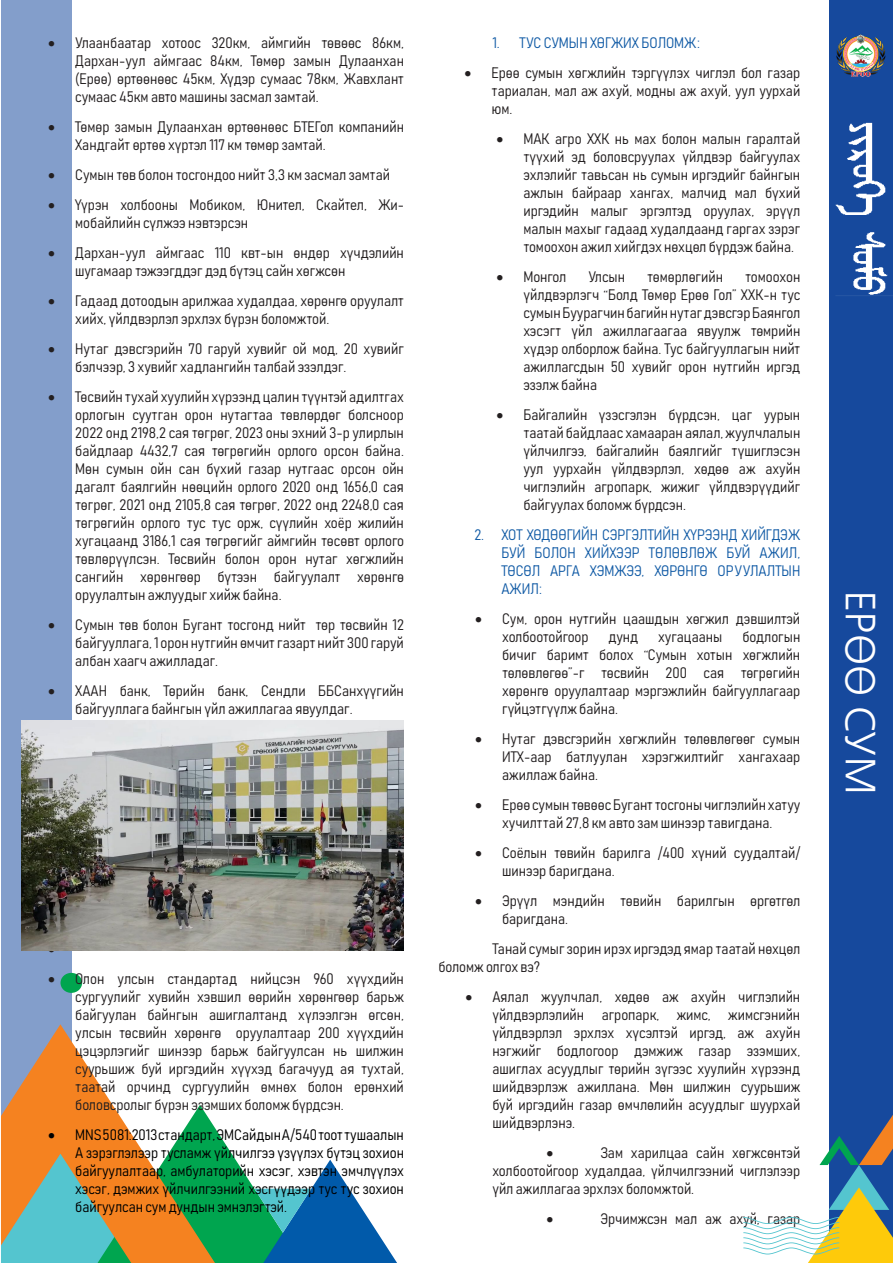
<style>
.page{position:relative;width:893px;height:1263px;background:#fff}
.page>*{position:absolute;margin:0;border:0;box-sizing:border-box;transform-origin:0 0}
.t1{font:42px "GEEKS Free Set";color:#fff}
.No_Spacing{font:15px/18px "Bahnschrift";color:#231f20;text-align:justify}
.t2{font:15px/18px "Bahnschrift";color:#000;text-align:justify}
.t3{font:15px/18px "Bahnschrift";color:#135ca6;text-align:justify}
.t4{font:15px "Symbol";color:#231f20}
</style>
<div class="page">
<div style="left:829px;top:0;width:64px;height:1263px;background:#16499d"></div>
<img style="left:836px;top:34px;width:50px;height:43px">
<div style="left:1px;top:0;width:70px;height:1263px;background:#839ecb"></div>
<svg style="left:8px;top:1024px;width:105px;height:81px"></svg>
<div style="left:61px;top:973px;width:21px;height:20px;background:#00a54f;border-radius:50%"></div>
<svg style="left:743px;top:1115px;width:150px;height:148px"></svg>
<img style="left:835px;top:122px;width:58px;height:174px">
<img style="left:21px;top:721px;width:383px;height:229px">
<svg style="left:1px;top:1105px;width:396px;height:158px"></svg>
<p class="No_Spacing" style="left:75px;top:33px;width:330px;text-indent:-27px">• Улаанбаатар хотоос 320км, аймгийн төвөөс 86км, Дархан-уул аймгаас 84км, Төмөр замын Дулаанхан (Ерөө) өртөөнөөс 45км, Хүдэр сумаас 78км, Жавхлант сумаас 45км авто машины засмал замтай.</p>
<p class="No_Spacing" style="left:75px;top:117px;width:330px;text-indent:-27px">• Төмөр замын Дулаанхан өртөөнөөс БТЕГол компанийн<br>Хандгайт өртөө хүртэл 117 км төмөр замтай.</p>
<p class="No_Spacing" style="left:48px;top:165px;width:343px">• Сумын төв болон тосгондоо нийт 3,3 км засмал замтай</p>
<p class="No_Spacing" style="left:75px;top:195px;width:330px;text-indent:-27px">• Үүрэн холбооны Мобиком, Юнител, Скайтел, Жи&shy;мобайлийн сүлжээ нэвтэрсэн</p>
<p class="No_Spacing" style="left:75px;top:243px;width:330px;text-indent:-27px">• Дархан-уул аймгаас 110 квт-ын өндөр хүчдэлийн шугамаар тэжээгддэг дэд бүтэц сайн хөгжсөн</p>
<p class="No_Spacing" style="left:75px;top:291px;width:330px;text-indent:-27px">• Гадаад дотоодын арилжаа худалдаа, хөрөнгө оруулалт хийх, үйлдвэрлэл эрхлэх бүрэн боломжтой.</p>
<p class="No_Spacing" style="left:75px;top:339px;width:330px;text-indent:-27px">• Нутаг дэвсгэрийн 70 гаруй хувийг ой мод, 20 хувийг бэлчээр, 3 хувийг хадлангийн талбай эзэлдэг.</p>
<p class="No_Spacing" style="left:75px;top:387px;width:330px;text-indent:-27px">• Төсвийн тухай хуулийн хүрээнд цалин түүнтэй адилтгах орлогын суутган орон нутагтаа төвлөрдөг болсноор 2022 онд 2198,2 сая төгрөг, 2023 оны эхний 3-р улирлын байдлаар 4432,7 сая төгрөгийн орлого орсон байна.<br>Мөн сумын ойн сан бүхий газар нутгаас орсон ойн дагалт баялгийн нөөцийн орлого 2020 онд 1656,0 сая төгрөг, 2021 онд 2105,8 сая төгрөг, 2022 онд 2248,0 сая төгрөгийн орлого тус тус орж, сүүлийн хоёр жилийн хугацаанд 3186,1 сая төгрөгийг аймгийн төсөвт орлого төвлөрүүлсэн. Төсвийн болон орон нутаг хөгжлийн сангийн хөрөнгөөр бүтээн байгуулалт хөрөнгө оруулалтын ажлуудыг хийж байна.</p>
<p class="No_Spacing" style="left:75px;top:615px;width:330px;text-indent:-27px">• Сумын төв болон Бугант тосгонд нийт төр төсвийн 12 байгууллага, 1 орон нутгийн өмчит газарт нийт 300 гаруй албан хаагч ажилладаг.</p>
<p class="No_Spacing" style="left:75px;top:681px;width:330px;text-indent:-27px">• ХААН банк, Төрийн банк, Сендли ББСанхүүгийн байгууллага байнгын үйл ажиллагаа явуулдаг.</p>
<p class="t4" style="left:48px;top:939px;width:8px">•</p>
<p class="No_Spacing" style="left:75px;top:969px;width:330px;text-indent:-27px">• Олон улсын стандартад нийцсэн 960 хүүхдийн сургуулийг хувийн хэвшил өөрийн хөрөнгөөр барьж байгуулан байнгын ашиглалтанд хүлээлгэн өгсөн, улсын төсвийн хөрөнгө оруулалтаар 200 хүүхдийн цэцэрлэгийг шинээр барьж байгуулсан нь шилжин суурьшиж буй иргэдийн хүүхэд багачууд ая тухтай, таатай орчинд сургуулийн өмнөх болон ерөнхий боловсролыг бүрэн эзэмших боломж бүрдсэн.</p>
<p class="t2" style="left:75px;top:1125px;width:330px;text-indent:-27px">• MNS 5081:2013 стандарт, ЭМСайдын А/540 тоот тушаалын А зэрэглэлээр тусламж үйлчилгээ үзүүлэх бүтэц зохион байгуулалтаар, амбулаторийн хэсэг, хэвтэн эмчлүүлэх хэсэг, дэмжих үйлчилгээний хэсгүүдээр тус тус зохион байгуулсан сум дундын эмнэлэгтэй.</p>
<p class="t3" style="left:492px;top:33px;width:209px">1. ТУС СУМЫН ХӨГЖИХ БОЛОМЖ:</p>
<p class="No_Spacing" style="left:491px;top:63px;width:310px;text-indent:-27px">• Ерөө сумын хөгжлийн тэргүүлэх чиглэл бол газар тариалан, мал аж ахуй, модны аж ахуй, уул уурхай юм.</p>
<p class="No_Spacing" style="left:523px;top:129px;width:278px;text-indent:-27px">• МАК агро ХХК нь мах болон малын гаралтай түүхий эд боловсруулах үйлдвэр байгуулах эхлэлийг тавьсан нь сумын иргэдийг байнгын ажлын байраар хангах, малчид мал бүхий иргэдийн малыг эргэлтэд оруулах, эрүүл малын махыг гадаад худалдаанд гаргах зэрэг томоохон ажил хийгдэх нөхцөл бүрдэж байна.</p>
<p class="No_Spacing" style="left:496px;top:267px;width:71px">• Монгол</p>
<p class="No_Spacing" style="left:588px;top:267px;width:38px">Улсын</p>
<p class="No_Spacing" style="left:647px;top:267px;width:77px">төмөрлөгийн</p>
<p class="No_Spacing" style="left:523px;top:267px;width:278px;text-indent:222px">томоохон үйлдвэрлэгч “Болд Төмөр Ерөө Гол” ХХК-н тус сумын Буурагчин багийн нутаг дэвсгэр Баянгол хэсэгт үйл ажиллагаагаа явуулж төмрийн хүдэр олборлож байна. Тус байгууллагын нийт ажиллагсдын 50 хувийг орон нутгийн иргэд эзэлж байна</p>
<p class="No_Spacing" style="left:523px;top:405px;width:278px;text-indent:-27px">• Байгалийн үзэсгэлэн бүрдсэн, цаг уурын таатай байдлаас хамааран аялал, жуулчлалын үйлчилгээ, байгалийн баялгийг түшиглэсэн уул уурхайн үйлдвэрлэл, хөдөө аж ахуйн чиглэлийн агропарк, жижиг үйлдвэрүүдийг байгуулах боломж бүрдсэн.</p>
<p class="t3" style="left:501px;top:525px;width:300px;text-indent:-27px">2. ХОТ ХӨДӨӨГИЙН СЭРГЭЛТИЙН ХҮРЭЭНД ХИЙГДЭЖ БУЙ БОЛОН ХИЙХЭЭР ТӨЛӨВЛӨЖ БУЙ АЖИЛ, ТӨСӨЛ АРГА ХЭМЖЭЭ, ХӨРӨНГӨ ОРУУЛАЛТЫН АЖИЛ:</p>
<p class="No_Spacing" style="left:502px;top:609px;width:300px;text-indent:-27px">• Сум, орон нутгийн цаашдын хөгжил дэвшилтэй холбоотойгоор</p>
<p class="No_Spacing" style="left:502px;top:627px;width:300px;text-indent:240px">бодлогын бичиг баримт болох “Сумын хотын хөгжлийн төлөвлөгөө”-г төсвийн 200 сая төгрөгийн хөрөнгө оруулалтаар мэргэжлийн байгууллагаар гүйцэтгүүлж байна.</p>
<p class="No_Spacing" style="left:502px;top:729px;width:300px;text-indent:-27px">• Нутаг дэвсгэрийн хөгжлийн төлөвлөгөөг сумын ИТХ-аар батлуулан хэрэгжилтийг хангахаар ажиллаж байна.</p>
<p class="No_Spacing" style="left:475px;top:795px;width:327px;text-align:center">• Ерөө сумын төвөөс Бугант тосгоны чиглэлийн хатуу хучилттай 27,8 км авто зам шинээр тавигдана.</p>
<p class="No_Spacing" style="left:502px;top:843px;width:300px;text-indent:-27px">• Соёлын төвийн барилга /400 хүний суудалтай/ шинээр баригдана.</p>
<p class="No_Spacing" style="left:502px;top:891px;width:300px;text-indent:-27px">• Эрүүл мэндийн төвийн барилгын өргөтгөл баригдана.</p>
<p class="No_Spacing" style="left:438px;top:939px;width:363px;text-indent:54px">Танай сумыг зорин ирэх иргэдэд ямар таатай нөхцөл боломж олгох вэ?</p>
<p class="No_Spacing" style="left:492px;top:987px;width:309px;text-indent:-27px">• Аялал жуулчлал, хөдөө аж ахуйн чиглэлийн үйлдвэрлэлийн агропарк, жимс, жимсгэнийн үйлдвэрлэл эрхлэх хүсэлтэй иргэд, аж ахуйн нэгжийг бодлогоор дэмжиж газар эзэмших, ашиглах асуудлыг төрийн зүгээс хуулийн хүрээнд шийдвэрлэж ажиллана. Мөн шилжин суурьшиж буй иргэдийн газар өмчлөлийн асуудлыг шуурхай шийдвэрлэнэ.</p>
<p class="t4" style="left:546px;top:1143px;width:8px">•</p>
<p class="No_Spacing" style="left:609px;top:627px;width:31px">дунд</p>
<p class="No_Spacing" style="left:658px;top:627px;width:66px">хугацааны</p>
<p class="No_Spacing" style="left:492px;top:1143px;width:309px;text-indent:108px">Зам харилцаа сайн хөгжсөнтэй холбоотойгоор худалдаа, үйлчилгээний чиглэлээр үйл ажиллагаа эрхлэх боломжтой.</p>
<p class="t4" style="left:546px;top:1209px;width:8px">•</p>
<p class="No_Spacing" style="left:600px;top:1209px;width:201px">Эрчимжсэн мал аж ахуй, газар</p>
<p class="t1" style="left:882px;top:590px;width:206px;rotate:90deg">ЕРӨӨ СУМ</p>
</div>
